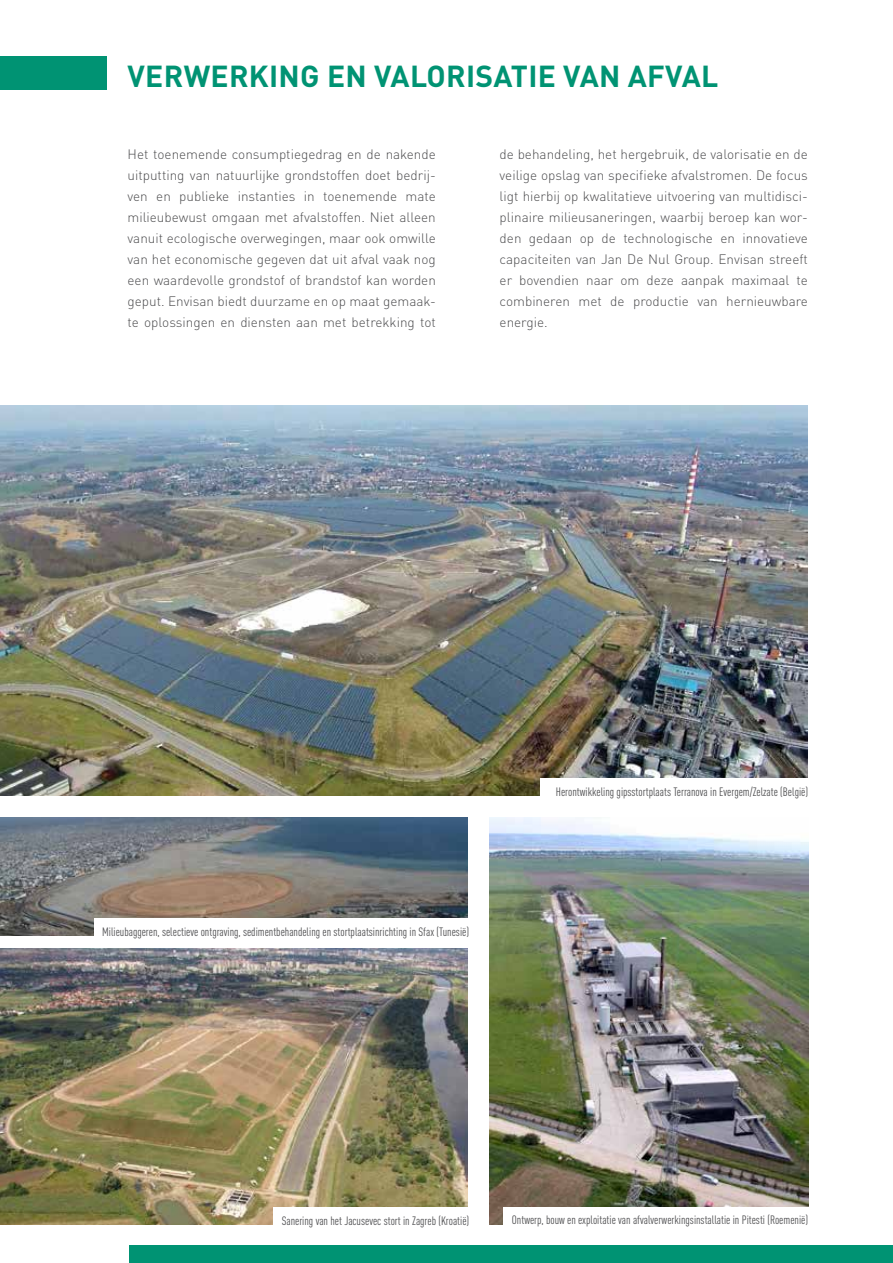
<style>
.page{position:relative;width:893px;height:1263px;background:#fff}
.page>*{position:absolute;margin:0;border:0;box-sizing:border-box;transform-origin:0 0}
.t1{font:700 30px "DIN Pro";letter-spacing:.01em;color:#009373}
.t2{font:300 13.5px/21px "DIN Pro";color:#4d4d4f;text-align:justify}
.t3{font:condensed 12px "DIN Pro";color:#4d4d4f}
</style>
<div class="page">
<img style="left:0;top:405px;width:808px;height:390px">
<img style="left:0;top:818px;width:468px;height:117px">
<img style="left:0;top:949px;width:468px;height:276px">
<img style="left:489px;top:818px;width:319px;height:406px">
<div style="left:130px;top:1246px;width:763px;height:17px;background:#009373"></div>
<div style="left:503px;top:1207px;width:313px;height:17px;background:#fff"></div>
<div style="left:273px;top:1207px;width:205px;height:18px;background:#fff"></div>
<div style="left:94px;top:918px;width:384px;height:17px;background:#fff"></div>
<div style="left:540px;top:778px;width:277px;height:18px;background:#fff"></div>
<div style="left:0;top:56px;width:106px;height:34px;background:#009373"></div>
<hr style="left:892px;top:56px;width:1px;height:34px;background:#009373">
<h1 class="t1" style="left:128px;top:51px;width:592px">VERWERKING EN VALORISATIE VAN AFVAL</h1>
<p class="t2" style="left:128px;top:143px;width:310px">Het toenemende consumptiegedrag en de nakende uitputting van natuurlijke grondstoffen doet bedrij&shy;ven en publieke instanties in toenemende mate milieubewust omgaan met afvalstoffen. Niet alleen vanuit ecologische overwegingen, maar ook omwille van het economische gegeven dat uit afval vaak nog een waardevolle grondstof of brandstof kan worden geput. Envisan biedt duurzame en op maat gemaak&shy;te oplossingen en diensten aan met betrekking tot</p>
<p class="t2" style="left:500px;top:143px;width:310px">de behandeling, het hergebruik, de valorisatie en de veilige opslag van specifieke afvalstromen. De focus ligt hierbij op kwalitatieve uitvoering van multidisci&shy;plinaire milieusaneringen, waarbij beroep kan wor&shy;den gedaan op de technologische en innovatieve capaciteiten van Jan De Nul Group. Envisan streeft er bovendien naar om deze aanpak maximaal te combineren met de productie van hernieuwbare energie.</p>
<p class="t3" style="left:102px;top:923px;width:368px">Milieubaggeren, selectieve ontgraving, sedimentbehandeling en stortplaatsinrichting in Sfax (Tunesië)</p>
<p class="t3" style="left:556px;top:783px;width:254px">Herontwikkeling gipsstortplaats Terranova in Evergem/Zelzate (België)</p>
<p class="t3" style="left:282px;top:1212px;width:189px">Sanering van het Jacusevec stort in Zagreb (Kroatië)</p>
<p class="t3" style="left:512px;top:1211px;width:298px">Ontwerp, bouw en exploitatie van afvalverwerkingsinstallatie in Pitesti (Roemenië)</p>
</div>
